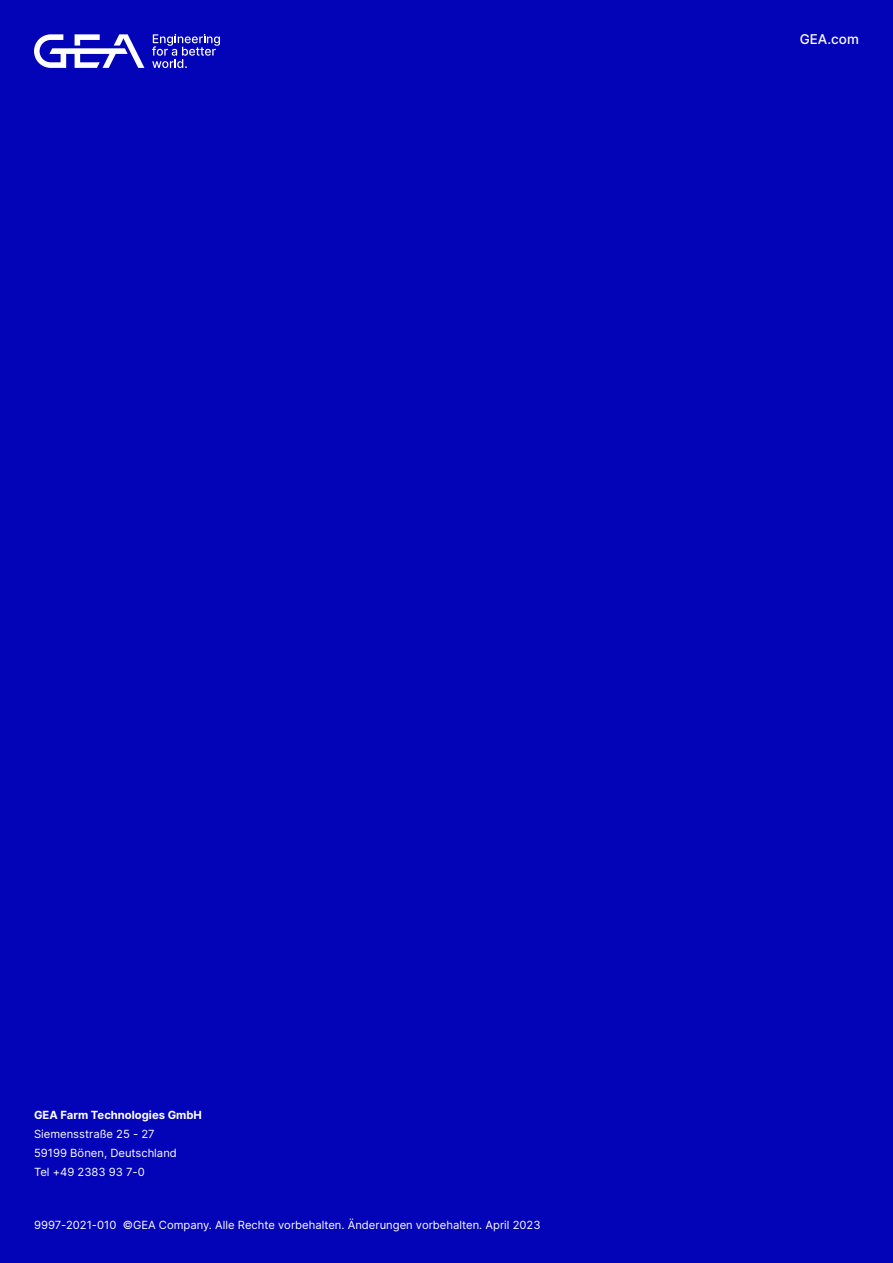
<style>
.page{position:relative;width:893px;height:1263px;background:#0303b8}
.page>*{position:absolute;margin:0;border:0;box-sizing:border-box;transform-origin:0 0}
.t1{font:500 13.5px "Inter";color:#fff}
.t2{font:11.25px/18.9px "Inter";color:#fff}
.t3{font:700 11.25px "Inter";color:#fff}
</style>
<div class="page">
<svg style="left:34px;top:34px;width:110px;height:34px"></svg>
<svg style="left:152px;top:34px;width:68px;height:34px"></svg>
<p class="t1" style="left:800px;top:29px;width:61px">GEA.com</p>
<p class="t3" style="left:34px;top:1107px;width:170px">GEA Farm Technologies GmbH</p>
<p class="t2" style="left:34px;top:1124px;width:144px">Siemensstraße 25 - 27<br>59199 Bönen, Deutschland<br>Tel +49 2383 93 7-0</p>
<p class="t2" style="left:34px;top:1215px;width:508px">9997-2021-010 ©GEA Company. Alle Rechte vorbehalten. Änderungen vorbehalten. April 2023</p>
</div>
